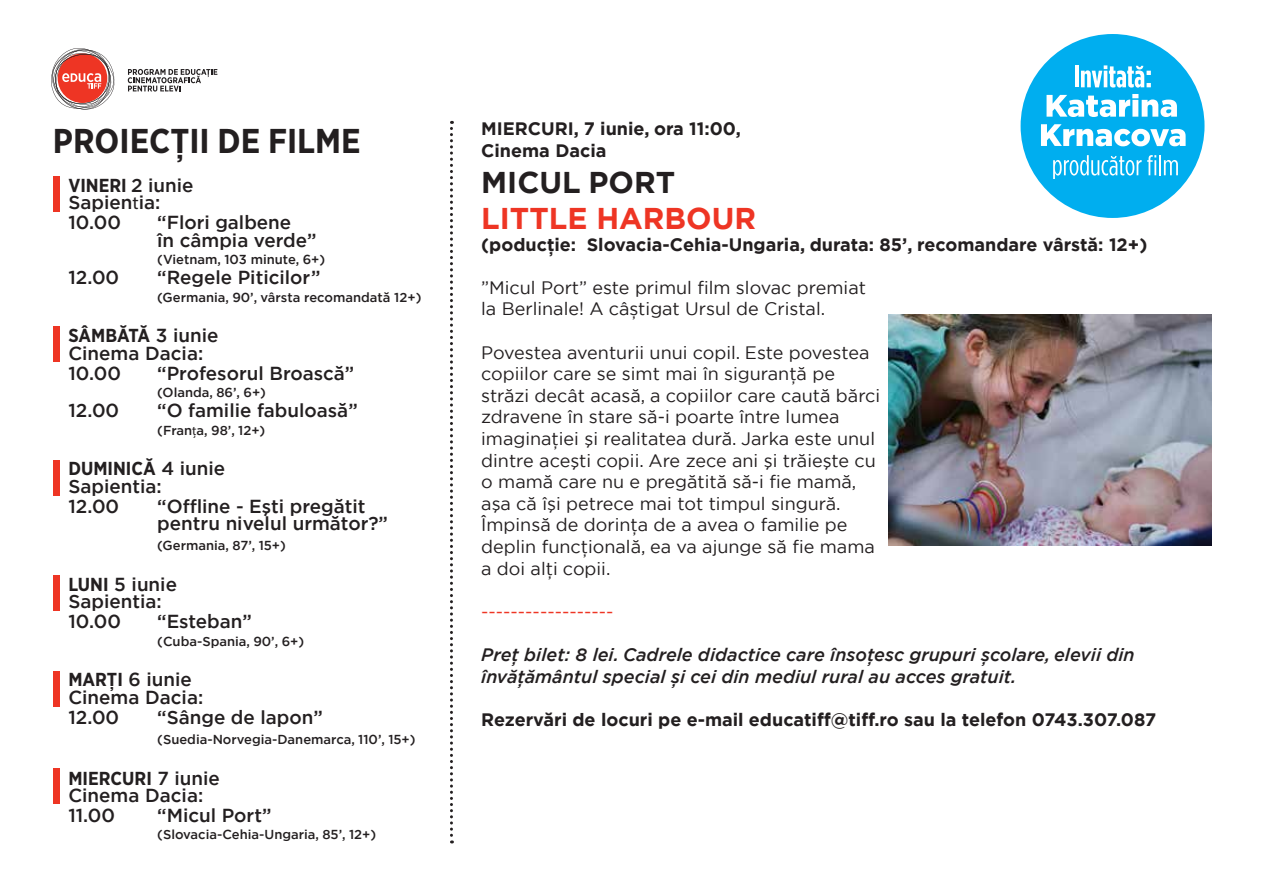
<style>
.page{position:relative;width:1263px;height:893px;background:#fff}
.page>*{position:absolute;margin:0;border:0;box-sizing:border-box;transform-origin:0 0}
.t1{font:700 34.35px "Gotham Narrow";color:#231f20}
.t2{font:700 30px "Gotham";color:#ee3524}
.t3{font:700 30px "Gotham";color:#231f20}
.t4{font:500 18.75px/20.2px "Gotham";color:#231f20}
.t5{font:700 18.75px "Gotham Narrow";color:#231f20}
.t6{font:18px/21.6px "Gotham";color:#231f20}
.t7{font:700 18px/21.6px "Gotham";color:#231f20}
.t8{font:italic 500 18px/21.6px "Gotham";color:#231f20}
.t9{font:18px "Gotham";color:#ee3524}
.t10{font:500 13.05px "Gotham";color:#231f20}
.s1{font-family:"Gotham";font-weight:500}
.s2{font-family:"Myriad Pro";font-weight:400}
.s3{font-family:"Gotham Narrow";font-weight:700}
</style>
<div class="page">
<svg style="left:51px;top:48px;width:64px;height:61px"></svg>
<svg style="left:128px;top:69px;width:89px;height:23px"></svg>
<div style="left:53px;top:176px;width:7px;height:36px;background:#ee3524"></div>
<div style="left:53px;top:326px;width:7px;height:36px;background:#ee3524"></div>
<div style="left:53px;top:460px;width:7px;height:36px;background:#ee3524"></div>
<div style="left:53px;top:575px;width:7px;height:36px;background:#ee3524"></div>
<div style="left:53px;top:671px;width:7px;height:36px;background:#ee3524"></div>
<div style="left:53px;top:768px;width:7px;height:36px;background:#ee3524"></div>
<svg style="left:450px;top:121px;width:3px;height:722px"></svg>
<img style="left:889px;top:315px;width:323px;height:231px">
<div style="left:1020px;top:34px;width:184px;height:184px;background:#00aeef;border-radius:50%"></div>
<hr style="left:1075px;top:66px;width:4px;height:21px;background:#fff">
<svg style="left:1081px;top:65px;width:70px;height:23px"></svg>
<svg style="left:1046px;top:94px;width:131px;height:23px"></svg>
<svg style="left:1041px;top:124px;width:144px;height:22px"></svg>
<svg style="left:1053px;top:155px;width:88px;height:24px"></svg>
<svg style="left:1147px;top:155px;width:9px;height:20px"></svg>
<hr style="left:1159px;top:155px;width:2px;height:20px;background:#fff">
<svg style="left:1164px;top:160px;width:14px;height:15px"></svg>
<h1 class="t1" style="left:53px;top:119px;width:309px">PROIECŢII DE FILME</h1>
<p class="t7" style="left:481px;top:118px;width:261px">MIERCURI, 7 iunie, ora 11:00,<br>Cinema Dacia</p>
<h2 class="t3" style="left:481px;top:162px;width:195px">MICUL PORT</h2>
<h2 class="t2" style="left:481px;top:198px;width:276px">LITTLE HARBOUR</h2>
<p class="t7" style="left:481px;top:233px;width:668px">(poducţie: Slovacia-Cehia-Ungaria, durata: 85’, recomandare vârstă: 12+)</p>
<p class="t6" style="left:481px;top:276px;width:386px">”Micul Port” este primul film slovac premiat la Berlinale! A câștigat Ursul de Cristal.</p>
<p class="t6" style="left:481px;top:341px;width:400px">Povestea aventurii unui copil. Este povestea copiilor care se simt mai în siguranţă pe străzi decât acasă, a copiilor care caută bărci zdravene în stare să-i poarte între lumea imaginaţiei şi realitatea dură. Jarka este unul dintre aceşti copii. Are zece ani şi trăieşte cu o mamă care nu e pregătită să-i fie mamă, aşa că îşi petrece mai tot timpul singură.<br>Împinsă de dorinţa de a avea o familie pe deplin funcţională, ea va ajunge să fie mama a doi alţi copii.</p>
<p class="t9" style="left:481px;top:600px;width:134px">------------------</p>
<p class="t8" style="left:481px;top:643px;width:655px">Preţ bilet: 8 lei. Cadrele didactice care însoţesc grupuri școlare, elevii din învăţământul special și cei din mediul rural au acces gratuit.</p>
<p class="t7" style="left:481px;top:708px;width:677px">Rezervări de locuri pe e-mail educatiff@tiff.ro sau la telefon 0743.307.087</p>
<p class="t5" style="left:68px;top:173px;width:127px">VINERI <span class="s1">2 iunie</span></p>
<p class="t4" style="left:68px;top:192px;width:93px">Sapien<span class="s2">t</span>ia:<br>10.00</p>
<p class="t4" style="left:157px;top:214px;width:161px;line-height:17.4px">“Flori galbene<br>în câmpia verde”</p>
<p class="t10" style="left:157px;top:251px;width:169px">(Vietnam, 103 minute, 6+)</p>
<p class="t4" style="left:68px;top:267px;width:52px">12.00</p>
<p class="t4" style="left:157px;top:267px;width:165px">“Regele Piticilor”</p>
<p class="t10" style="left:157px;top:289px;width:266px">(Germania, 90’, vârsta recomandată 12+)</p>
<p class="t5" style="left:68px;top:324px;width:151px">SÂMBĂTĂ <span class="s1">3 iunie</span></p>
<p class="t4" style="left:68px;top:343px;width:136px">Cinema Dacia:<br>10.00</p>
<p class="t4" style="left:157px;top:363px;width:199px">“Profesorul Broască”</p>
<p class="t10" style="left:157px;top:384px;width:110px">(Olanda, 86’, 6+)</p>
<p class="t4" style="left:68px;top:400px;width:52px">12.00</p>
<p class="t4" style="left:157px;top:400px;width:202px">“O familie fabuloasă”</p>
<p class="t10" style="left:157px;top:422px;width:110px">(Fran<span class="s2">ț</span>a, 98’, 12+)</p>
<p class="t5" style="left:68px;top:457px;width:158px">DUMINICĂ <span class="s1">4 iunie</span></p>
<p class="t4" style="left:68px;top:476px;width:95px">Sapientia:<br>12.00</p>
<p class="t4" style="left:157px;top:497px;width:232px;line-height:17.4px">“Offline - Eşti pregătit pentru nivelul următor?”</p>
<p class="t10" style="left:157px;top:537px;width:130px">(Germania, 87’, 15+)</p>
<p class="t4" style="left:68px;top:575px;width:110px;line-height:17.4px"><span class="s3">LUNI</span> 5 iunie<br>Sapientia:</p>
<p class="t4" style="left:68px;top:611px;width:54px">10.00</p>
<p class="t4" style="left:157px;top:611px;width:96px">“Esteban”</p>
<p class="t10" style="left:157px;top:633px;width:148px">(Cuba-Spania, 90’, 6+)</p>
<p class="t4" style="left:68px;top:671px;width:136px;line-height:17.4px"><span class="s3">MARŢI</span> 6 iunie<br>Cinema Dacia:</p>
<p class="t4" style="left:68px;top:707px;width:52px">12.00</p>
<p class="t4" style="left:157px;top:707px;width:167px">“Sânge de lapon”</p>
<p class="t10" style="left:157px;top:731px;width:260px">(Suedia-Norvegia-Danemarca, 110’, 15+)</p>
<p class="t5" style="left:68px;top:766px;width:153px">MIERCURI <span class="s1">7 iunie</span></p>
<p class="t4" style="left:68px;top:785px;width:136px">Cinema Dacia:<br>11.00</p>
<p class="t4" style="left:157px;top:805px;width:116px">“Micul Port”</p>
<p class="t10" style="left:157px;top:826px;width:220px">(Slovacia-Cehia-Ungaria, 85’, 12+)</p>
</div>
